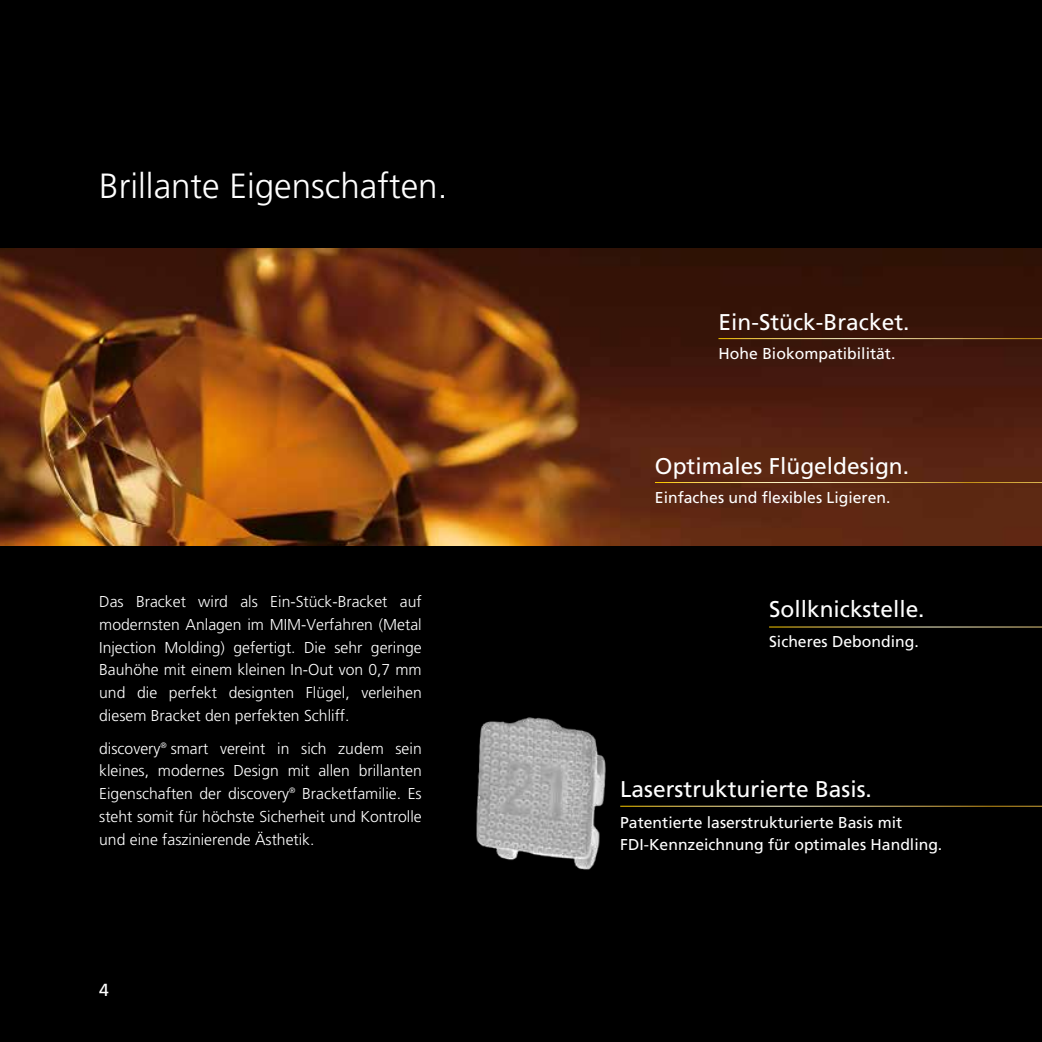
<style>
.page{position:relative;width:1042px;height:1042px;background:#000}
.page>*{position:absolute;margin:0;border:0;box-sizing:border-box;transform-origin:0 0}
.t1{font:300 35px "Frutiger LT Std";color:#fff}
.t2{font:22.75px "Frutiger LT Std";color:#fff}
.t3{font:17.5px "Frutiger LT Std";color:#fff}
.t4{font:300 15.75px/22.8px "Frutiger LT Std";color:#fff;text-align:justify}
.t5{font:15.75px/22.8px "Frutiger LT Std";color:#fff}
</style>
<div class="page">
<img style="left:0;top:248px;width:988px;height:298px">
<img style="left:988px;top:248px;width:54px;height:298px">
<svg style="left:769px;top:626px;width:273px;height:2px"></svg>
<div style="left:654px;top:482px;width:388px;height:33px;background:#5b2713"></div>
<svg style="left:620px;top:805px;width:422px;height:2px"></svg>
<div style="left:717px;top:338px;width:325px;height:33px;background:#3e180d"></div>
<img style="left:476px;top:717px;width:130px;height:153px">
<h1 class="t1" style="left:99px;top:167px;width:350px">Brillante Eigenschaften.</h1>
<p class="t4" style="left:99px;top:591px;width:324px">Das Bracket wird als Ein-Stück-Bracket auf modernsten Anlagen im MIM-Verfahren (Metal Injection Molding) gefertigt. Die sehr geringe Bauhöhe mit einem kleinen In-Out von 0,7 mm und die perfekt designten Flügel, verleihen diesem Bracket den perfekten Schliff.</p>
<p class="t4" style="left:99px;top:737px;width:324px">discovery<sup>®</sup> smart vereint in sich zudem sein kleines, modernes Design mit allen brillanten Eigenschaften der discovery<sup>®</sup> Bracketfamilie. Es steht somit für höchste Sicherheit und Kontrolle und eine faszinierende Ästhetik.</p>
<p class="t3" style="left:99px;top:980px;width:11px">4</p>
<h2 class="t2" style="left:718px;top:308px;width:192px">Ein-Stück-Bracket.</h2>
<p class="t5" style="left:718px;top:342px;width:178px">Hohe Biokompatibilität.</p>
<h2 class="t2" style="left:655px;top:452px;width:256px">Optimales Flügeldesign.</h2>
<p class="t5" style="left:655px;top:486px;width:237px">Einfaches und flexibles Ligieren.</p>
<h2 class="t2" style="left:769px;top:596px;width:157px">Sollknickstelle.</h2>
<p class="t5" style="left:769px;top:630px;width:151px">Sicheres Debonding.</p>
<h2 class="t2" style="left:620px;top:776px;width:253px">Laserstrukturierte Basis.</h2>
<p class="t5" style="left:620px;top:811px;width:324px">Patentierte laserstrukturierte Basis mit<br>FDI-Kennzeichnung für optimales Handling.</p>
</div>
